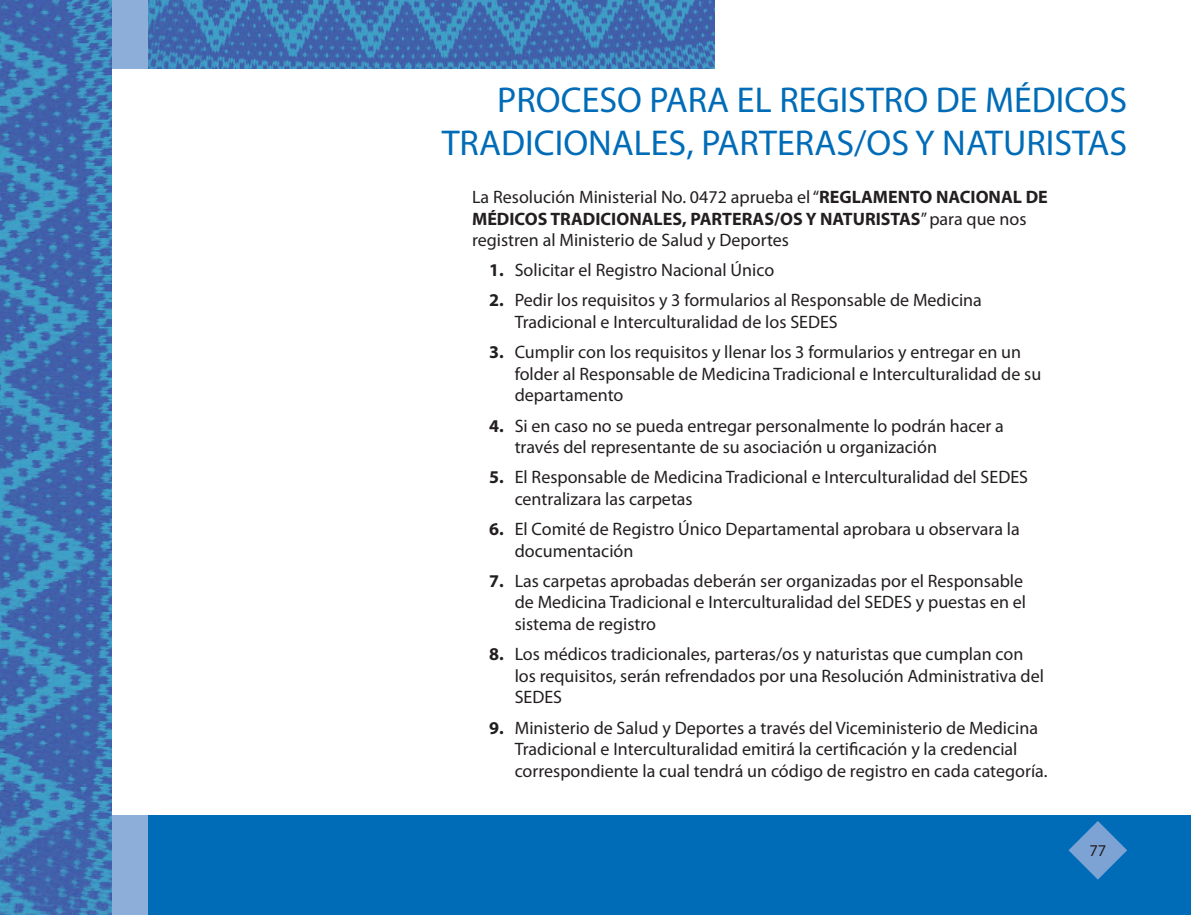
<style>
.page{position:relative;width:1191px;height:915px;background:#fff}
.page>*{position:absolute;margin:0;border:0;box-sizing:border-box;transform-origin:0 0}
.Paragraph_Style_3{font:36px/43.2px "Myriad Pro";color:#006cb7;text-align:right}
.t1{font:18px/21.6px "Myriad Pro";color:#231f20}
.t2{font:16.5px "Myriad Pro";color:#231f20}
.s1{font-weight:700}
</style>
<div class="page">
<img style="left:0;top:0;width:111px;height:914px">
<svg style="left:79px;top:815px;width:70px;height:99px;background:#6794c8"></svg>
<svg style="left:85px;top:0;width:64px;height:68px;background:#6b98ca"></svg>
<img style="left:149px;top:0;width:566px;height:69px">
<div style="left:149px;top:815px;width:1042px;height:99px;background:#006cb7"></div>
<svg style="left:1068px;top:821px;width:59px;height:58px"></svg>
<p class="Paragraph_Style_3" style="left:442px;top:78px;width:687px">PROCESO PARA EL REGISTRO DE MÉDICOS<br>TRADICIONALES, PARTERAS/OS Y NATURISTAS</p>
<p class="t1" style="left:472px;top:186px;width:577px">La Resolución Ministerial No. 0472 aprueba el “<span class="s1">REGLAMENTO NACIONAL DE<br>MÉDICOS TRADICIONALES, PARTERAS/OS Y NATURISTAS</span>” para que nos registren al Ministerio de Salud y Deportes</p>
<p class="t1" style="left:489px;top:259px;width:287px"><span class="s1">1.</span> Solicitar el Registro Nacional Único</p>
<p class="t1" style="left:514px;top:289px;width:469px;text-indent:-26px"><span class="s1">2.</span> Pedir los requisitos y 3 formularios al Responsable de Medicina<br>Tradicional e Interculturalidad de los SEDES</p>
<p class="t1" style="left:514px;top:341px;width:528px;text-indent:-26px"><span class="s1">3.</span> Cumplir con los requisitos y llenar los 3 formularios y entregar en un folder al Responsable de Medicina Tradicional e Interculturalidad de su departamento</p>
<p class="t1" style="left:514px;top:414px;width:491px;text-indent:-26px"><span class="s1">4.</span> Si en caso no se pueda entregar personalmente lo podrán hacer a través del representante de su asociación u organización</p>
<p class="t1" style="left:514px;top:466px;width:515px;text-indent:-26px"><span class="s1">5.</span> El Responsable de Medicina Tradicional e Interculturalidad del SEDES centralizara las carpetas</p>
<p class="t1" style="left:514px;top:517px;width:506px;text-indent:-26px"><span class="s1">6.</span> El Comité de Registro Único Departamental aprobara u observara la documentación</p>
<p class="t1" style="left:514px;top:569px;width:513px;text-indent:-26px"><span class="s1">7.</span> Las carpetas aprobadas deberán ser organizadas por el Responsable de Medicina Tradicional e Interculturalidad del SEDES y puestas en el sistema de registro</p>
<p class="t1" style="left:514px;top:642px;width:531px;text-indent:-26px"><span class="s1">8.</span> Los médicos tradicionales, parteras/os y naturistas que cumplan con los requisitos, serán refrendados por una Resolución Administrativa del<br>SEDES</p>
<p class="t1" style="left:514px;top:716px;width:534px;text-indent:-26px"><span class="s1">9.</span> Ministerio de Salud y Deportes a través del Viceministerio de Medicina<br>Tradicional e Interculturalidad emitirá la certificación y la credencial correspondiente la cual tendrá un código de registro en cada categoría.</p>
<p class="t2" style="left:1089px;top:840px;width:18px">77</p>
</div>
